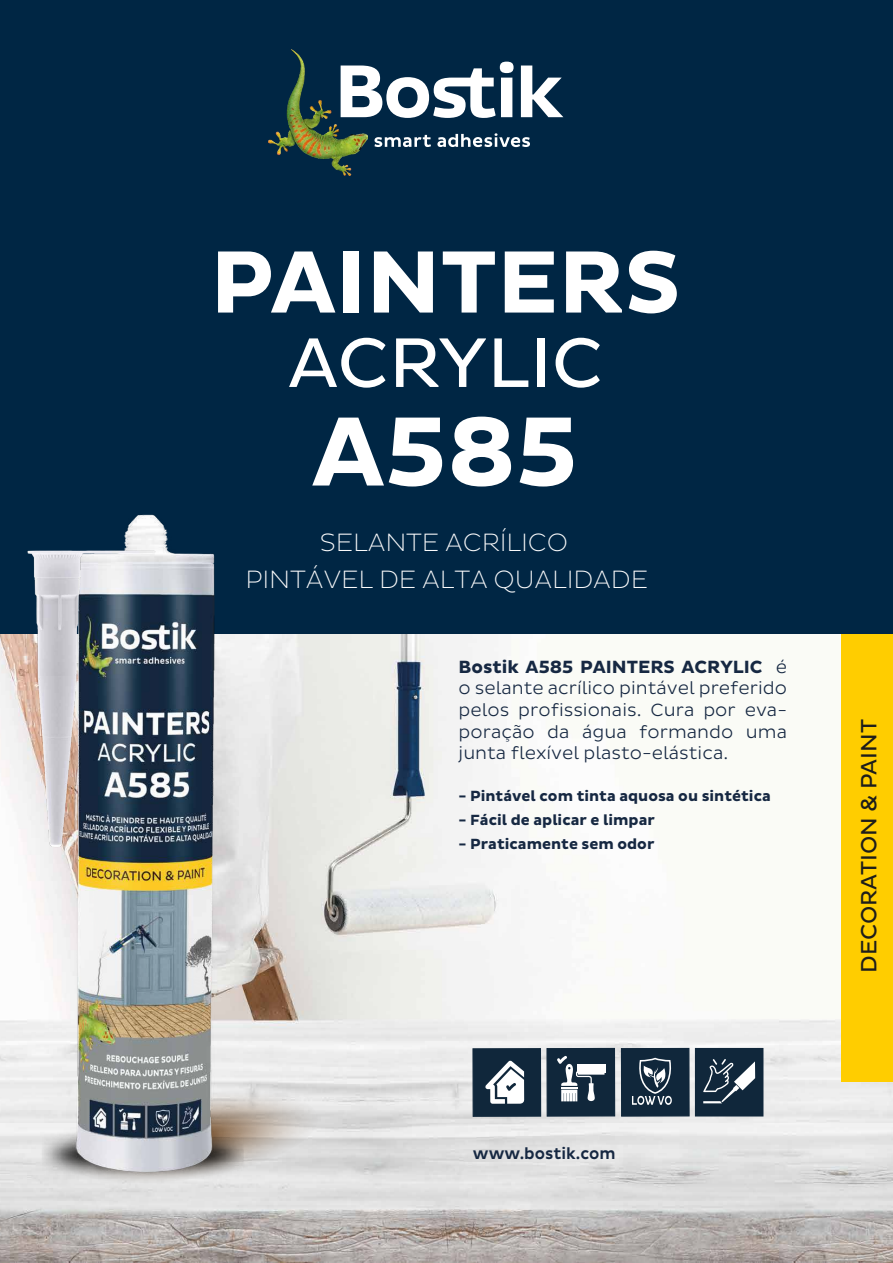
<style>
.page{position:relative;width:893px;height:1263px;background:#fff}
.page>*{position:absolute;margin:0;border:0;box-sizing:border-box;transform-origin:0 0}
.t1{font:700 99.9px "Bostik";color:#fff}
.t2{font:700 89.85px "Bostik";color:#fff}
.t3{font:71.4px "Bostik";color:#fff}
.t4{font:200 25.5px/37.5px "Pluto Sans";letter-spacing:-.01em;color:#fafafb;text-align:center}
.t5{font:22.5px "Bostik";color:#1d1d1b}
.t6{font:300 18px/21.6px "Bostik";color:#162842;text-align:justify}
.t7{font:500 16.5px "Bostik";color:#162842;scale:.95 1}
.t8{font:700 15px "Bostik";color:#162842}
.s1{font-weight:700}
</style>
<div class="page">
<img style="left:1px;top:633px;width:892px;height:630px">
<svg style="left:274px;top:1091px;width:53px;height:92px;background:#dbdad9"></svg>
<div style="left:621px;top:1048px;width:68px;height:68px;background:#10273b"></div>
<div style="left:621px;top:1048px;width:69px;height:69px;border:1px solid #10273b"></div>
<div style="left:547px;top:1048px;width:68px;height:68px;background:#10273b"></div>
<div style="left:546px;top:1048px;width:69px;height:69px;border:1px solid #10273b"></div>
<svg style="left:557px;top:1055px;width:47px;height:46px"></svg>
<div style="left:577px;top:1064px;width:28px;height:9px;background:#fff"></div>
<div style="left:473px;top:1049px;width:68px;height:67px;background:#10273b"></div>
<div style="left:472px;top:1048px;width:69px;height:69px;border:1px solid #10273b"></div>
<div style="left:695px;top:1048px;width:68px;height:68px;background:#10273b"></div>
<svg style="left:632px;top:1058px;width:40px;height:47px"></svg>
<svg style="left:485px;top:1060px;width:39px;height:44px"></svg>
<svg style="left:703px;top:1059px;width:52px;height:44px"></svg>
<div style="left:841px;top:631px;width:52px;height:451px;background:#ffcd00"></div>
<div style="left:0;top:0;width:893px;height:633px;background:#002644"></div>
<img style="left:268px;top:50px;width:100px;height:126px">
<svg style="left:374px;top:135px;width:57px;height:12px"></svg>
<svg style="left:437px;top:133px;width:93px;height:14px"></svg>
<svg style="left:341px;top:62px;width:222px;height:56px"></svg>
<img style="left:21px;top:514px;width:253px;height:690px">
<img style="left:17px;top:529px;width:154px;height:340px">
<h2 class="t2" style="left:210px;top:231px;width:472px">PAINTERS</h2>
<h3 class="t3" style="left:288px;top:322px;width:317px">ACRYLIC</h3>
<h1 class="t1" style="left:312px;top:395px;width:268px">A585</h1>
<h3 class="t4" style="left:245px;top:523px;width:404px">SELANTE ACRÍLICO<br>PINTÁVEL DE ALTA QUALIDADE</h3>
<p class="t6" style="left:459px;top:656px;width:330px"><span class="s1">Bostik A585 PAINTERS ACRYLIC</span> é o selante acrílico pintável preferido pelos profissionais. Cura por eva&shy;poração da água formando uma junta flexível plasto-elástica.</p>
<p class="t8" style="left:459px;top:787px;width:314px">- Pintável com tinta aquosa ou sintética</p>
<p class="t8" style="left:459px;top:811px;width:198px">- Fácil de aplicar e limpar</p>
<p class="t8" style="left:459px;top:835px;width:197px">- Praticamente sem odor</p>
<p class="t7" style="left:473px;top:1144px;width:152px">www.bostik.com</p>
<p class="t5" style="left:856px;top:973px;width:256px;rotate:-90deg">DECORATION &amp; PAINT</p>
</div>
